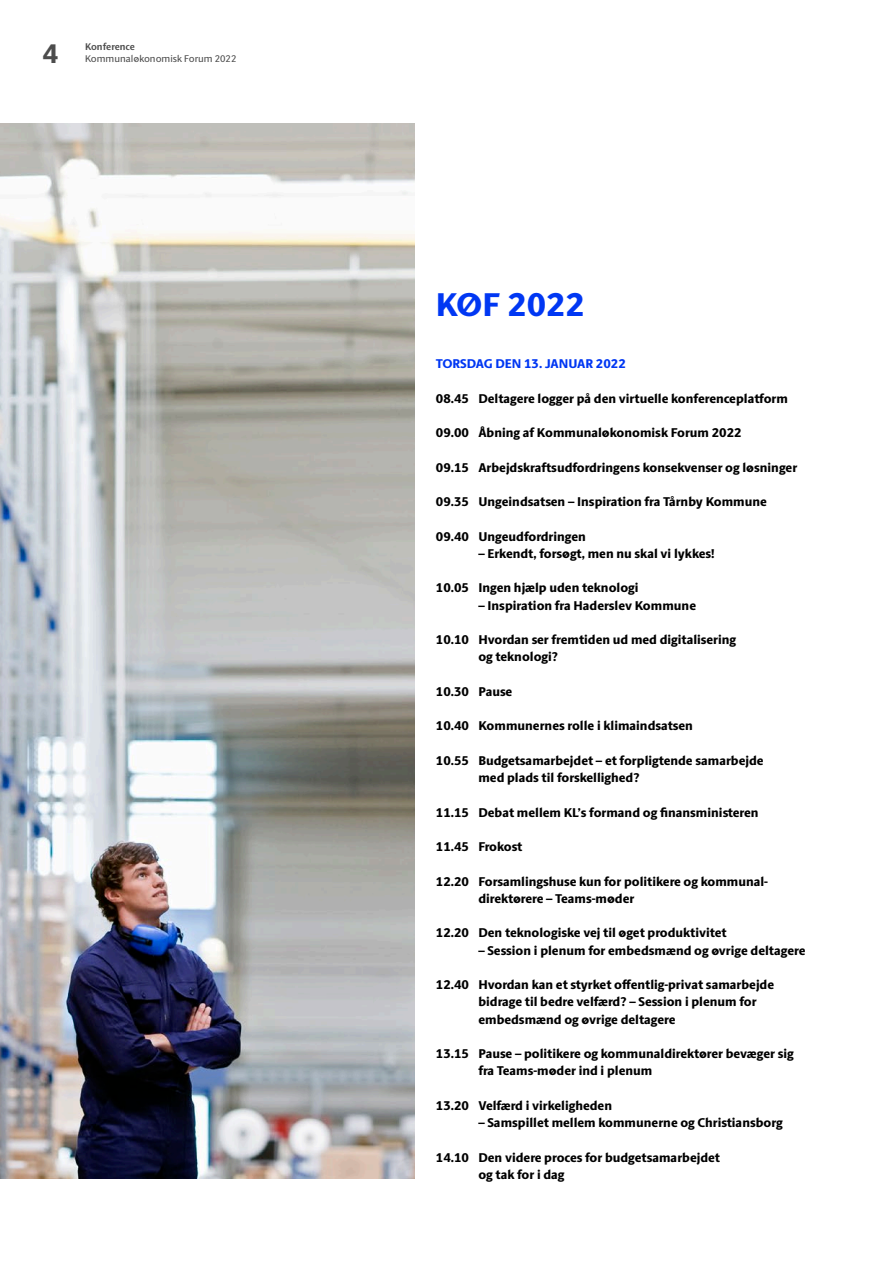
<style>
.page{position:relative;width:893px;height:1263px;background:#fff}
.page>*{position:absolute;margin:0;border:0;box-sizing:border-box;transform-origin:0 0}
.Rubrik_2_-_SANS{font:800 33px "ID Sans";color:#0037f3}
.t1{font:800 27px "ID Sans";color:#4c4c4c}
.Program_1_-_Overskri{font:800 12.75px/17.2px "ID Sans";color:#000}
.Program_1_-_Overskri-2{font:800 12.75px "ID Sans";color:#0037f3}
.t2{font:9.75px "ID Sans";color:#4c4c4c}
.t3{font:700 9.75px "ID Sans";color:#4c4c4c}
</style>
<div class="page">
<img style="left:0;top:123px;width:415px;height:1056px">
<h2 class="t1" style="left:43px;top:37px;width:17px">4</h2>
<p class="t3" style="left:85px;top:41px;width:51px">Konference</p>
<p class="t2" style="left:85px;top:53px;width:153px">Kommunaløkonomisk Forum 2022</p>
<h2 class="Rubrik_2_-_SANS" style="left:436px;top:285px;width:151px">KØF 2022</h2>
<p class="Program_1_-_Overskri-2" style="left:436px;top:356px;width:191px">TORSDAG DEN 13. JANUAR 2022</p>
<p class="Program_1_-_Overskri" style="left:436px;top:390px;width:354px">08.45 Deltagere logger på den virtuelle konferenceplatform</p>
<p class="Program_1_-_Overskri" style="left:436px;top:424px;width:307px">09.00 Åbning af Kommunaløkonomisk Forum 2022</p>
<p class="Program_1_-_Overskri" style="left:436px;top:459px;width:363px">09.15 Arbejdskraftsudfordringens konsekvenser og løsninger</p>
<p class="Program_1_-_Overskri" style="left:436px;top:493px;width:333px">09.35 Ungeindsatsen – Inspiration fra Tårnby Kommune</p>
<p class="Program_1_-_Overskri" style="left:436px;top:528px;width:152px">09.40 Ungeudfordringen</p>
<p class="Program_1_-_Overskri" style="left:478px;top:545px;width:238px">– Erkendt, forsøgt, men nu skal vi lykkes!</p>
<p class="Program_1_-_Overskri" style="left:436px;top:579px;width:204px">10.05 Ingen hjælp uden teknologi</p>
<p class="Program_1_-_Overskri" style="left:478px;top:597px;width:219px">– Inspiration fra Haderslev Kommune</p>
<p class="Program_1_-_Overskri" style="left:478px;top:631px;width:259px;text-indent:-43px">10.10 Hvordan ser fremtiden ud med digitalisering og teknologi?</p>
<p class="Program_1_-_Overskri" style="left:436px;top:683px;width:78px">10.30 Pause</p>
<p class="Program_1_-_Overskri" style="left:436px;top:717px;width:259px">10.40 Kommunernes rolle i klimaindsatsen</p>
<p class="Program_1_-_Overskri" style="left:478px;top:752px;width:287px;text-indent:-43px">10.55 Budgetsamarbejdet – et forpligtende samarbejde med plads til forskellighed?</p>
<p class="Program_1_-_Overskri" style="left:436px;top:804px;width:324px">11.15 Debat mellem KL’s formand og finansministeren</p>
<p class="Program_1_-_Overskri" style="left:436px;top:838px;width:88px">11.45 Frokost</p>
<p class="Program_1_-_Overskri" style="left:478px;top:873px;width:291px;text-indent:-43px">12.20 Forsamlingshuse kun for politikere og kommunal&shy;direktørere – Teams-møder</p>
<p class="Program_1_-_Overskri" style="left:436px;top:924px;width:292px">12.20 Den teknologiske vej til øget produktivitet</p>
<p class="Program_1_-_Overskri" style="left:478px;top:942px;width:329px">– Session i plenum for embedsmænd og øvrige deltagere</p>
<p class="Program_1_-_Overskri" style="left:478px;top:976px;width:297px;text-indent:-43px">12.40 Hvordan kan et styrket offentlig-privat samarbejde bidrage til bedre velfærd? – Session i plenum for embedsmænd og øvrige deltagere</p>
<p class="Program_1_-_Overskri" style="left:478px;top:1045px;width:317px;text-indent:-43px">13.15 Pause – politikere og kommunaldirektører bevæger sig fra Teams-møder ind i plenum</p>
<p class="Program_1_-_Overskri" style="left:436px;top:1097px;width:178px">13.20 Velfærd i virkeligheden</p>
<p class="Program_1_-_Overskri" style="left:478px;top:1114px;width:306px">– Samspillet mellem kommunerne og Christiansborg</p>
<p class="Program_1_-_Overskri" style="left:478px;top:1149px;width:243px;text-indent:-43px">14.10 Den videre proces for budgetsamarbejdet og tak for i dag</p>
</div>
